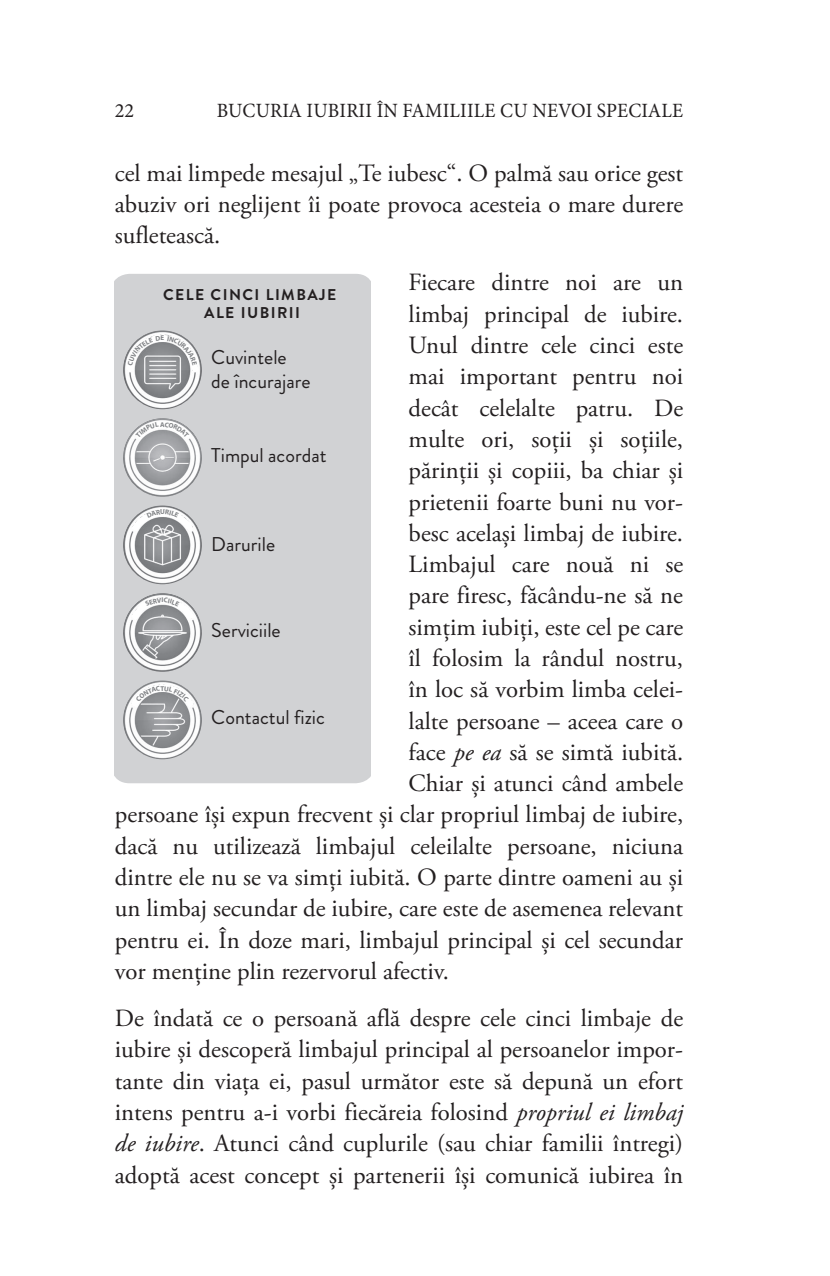
<style>
.page{position:relative;width:830px;height:1276px;background:#fff}
.page>*{position:absolute;margin:0;border:0;box-sizing:border-box;transform-origin:0 0}
.t1{font:24.75px/31.3px "Adobe Garamond Pro";color:#231f20;text-align:justify}
.t2{font:20.25px "Minion Pro";letter-spacing:.01em;color:#231f20;scale:.96 1}
.t3{font:20.25px "Minion Pro";letter-spacing:.01em;color:#231f20}
.t4{font:20.03px/23.8px "Brandon Grotesque";color:#231f20}
.t5{font:700 15.53px/18.7px "Brandon Grotesque";letter-spacing:.09em;color:#231f20;text-align:center}
.s1{font-style:italic}
</style>
<div class="page">
<div style="left:115px;top:274px;width:255px;height:509px;background:#d1d2d4"></div>
<img style="left:123px;top:330px;width:79px;height:79px;border-radius:39px">
<img style="left:123px;top:418px;width:79px;height:79px;border-radius:39px">
<img style="left:123px;top:505px;width:79px;height:79px;border-radius:39px">
<img style="left:123px;top:593px;width:79px;height:79px;border-radius:39px">
<img style="left:123px;top:680px;width:79px;height:79px;border-radius:39px">
<svg style="left:126px;top:334px;width:72px;height:38px"></svg>
<svg style="left:135px;top:421px;width:56px;height:20px"></svg>
<svg style="left:131px;top:509px;width:62px;height:22px"></svg>
<svg style="left:131px;top:597px;width:65px;height:25px"></svg>
<svg style="left:131px;top:684px;width:63px;height:24px"></svg>
<p class="t3" style="left:115px;top:97px;width:21px">22</p>
<p class="t2" style="left:216px;top:97px;width:487px">BUCURIA IUBIRII ÎN FAMILIILE CU NEVOI SPECIALE</p>
<p class="t1" style="left:115px;top:158px;width:569px">cel mai limpede mesajul „Te iubesc“. O palmă sau orice gest abuziv ori neglijent îi poate provoca acesteia o mare durere sufletească.</p>
<p class="t1" style="left:408px;top:268px;width:276px">Fiecare dintre noi are un</p>
<p class="t1" style="left:408px;top:299px;width:276px">limbaj principal de iubire.</p>
<p class="t1" style="left:408px;top:330px;width:276px">Unul dintre cele cinci este</p>
<p class="t1" style="left:408px;top:362px;width:276px">mai important pentru noi</p>
<p class="t1" style="left:408px;top:393px;width:276px">decât celelalte patru. De</p>
<p class="t1" style="left:408px;top:424px;width:276px">multe ori, soții și soțiile,</p>
<p class="t1" style="left:408px;top:455px;width:276px">părinții și copiii, ba chiar și</p>
<p class="t1" style="left:408px;top:487px;width:276px">prietenii foarte buni nu vor‑</p>
<p class="t1" style="left:408px;top:518px;width:276px">besc același limbaj de iubire.</p>
<p class="t1" style="left:408px;top:549px;width:276px">Limbajul care nouă ni se</p>
<p class="t1" style="left:408px;top:581px;width:276px">pare firesc, făcându‑ne să ne</p>
<p class="t1" style="left:408px;top:612px;width:276px">simțim iubiți, este cel pe care</p>
<p class="t1" style="left:408px;top:643px;width:276px">îl folosim la rândul nostru,</p>
<p class="t1" style="left:408px;top:674px;width:276px">în loc să vorbim limba celei‑</p>
<p class="t1" style="left:408px;top:706px;width:276px">lalte persoane – aceea care o</p>
<p class="t1" style="left:408px;top:737px;width:276px">face <span class="s1">pe ea</span> să se simtă iubită.</p>
<p class="t1" style="left:408px;top:768px;width:276px">Chiar și atunci când ambele</p>
<p class="t1" style="left:115px;top:800px;width:569px">persoane își expun frecvent și clar propriul limbaj de iubire,</p>
<p class="t1" style="left:115px;top:831px;width:569px">dacă nu utilizează limbajul celeilalte persoane, niciuna</p>
<p class="t1" style="left:115px;top:862px;width:569px">dintre ele nu se va simți iubită. O parte dintre oameni au și</p>
<p class="t1" style="left:115px;top:893px;width:569px">un limbaj secundar de iubire, care este de asemenea relevant</p>
<p class="t1" style="left:115px;top:925px;width:569px">pentru ei. În doze mari, limbajul principal și cel secundar</p>
<p class="t1" style="left:115px;top:956px;width:335px">vor menține plin rezervorul afectiv.</p>
<p class="t1" style="left:115px;top:1003px;width:569px">De îndată ce o persoană află despre cele cinci limbaje de iubire și descoperă limbajul principal al persoanelor impor‑ tante din viața ei, pasul următor este să depună un efort intens pentru a‑i vorbi fiecăreia folosind <span class="s1">propriul ei limbaj de iubire</span>. Atunci când cuplurile (sau chiar familii întregi) adoptă acest concept și partenerii își comunică iubirea în</p>
<p class="t5" style="left:163px;top:285px;width:174px">CELE CINCI LIMBAJE<br>ALE IUBIRII</p>
<p class="t4" style="left:211px;top:346px;width:101px">Cuvintele<br>de încurajare</p>
<p class="t4" style="left:211px;top:443px;width:117px">Timpul acordat</p>
<p class="t4" style="left:211px;top:532px;width:65px">Darurile</p>
<p class="t4" style="left:211px;top:618px;width:71px">Serviciile</p>
<p class="t4" style="left:211px;top:706px;width:115px">Contactul fizic</p>
</div>
